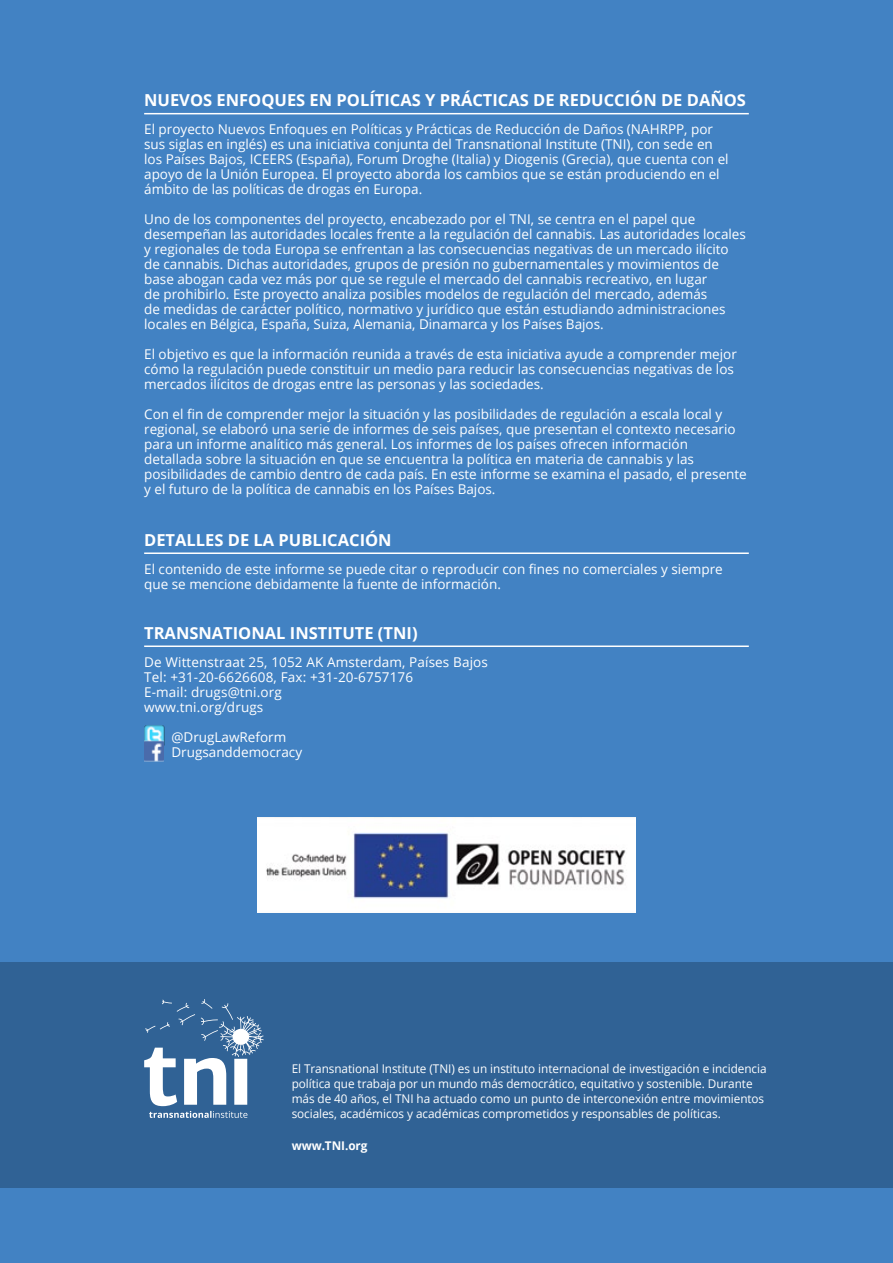
<style>
.page{position:relative;width:893px;height:1263px;background:#4282c3}
.page>*{position:absolute;margin:0;border:0;box-sizing:border-box;transform-origin:0 0}
.t1{font:700 16.5px "Open Sans";color:#fff}
.t2{font:13.5px/15px "Open Sans";color:#fff}
.t3{font:12px/15px "Open Sans";letter-spacing:-.005em;color:#fff}
.t4{font:700 12px "Open Sans";letter-spacing:-.005em;color:#fff}
</style>
<div class="page">
<hr style="left:144px;top:113px;width:605px;height:1px;background:#fff">
<hr style="left:144px;top:552px;width:605px;height:2px;background:#fff">
<hr style="left:144px;top:645px;width:605px;height:2px;background:#fff">
<img style="left:144px;top:726px;width:20px;height:20px">
<img style="left:145px;top:741px;width:19px;height:20px">
<img style="left:257px;top:818px;width:378px;height:94px">
<div style="left:0;top:963px;width:893px;height:225px;background:#306295"></div>
<svg style="left:144px;top:999px;width:120px;height:119px"></svg>
<p class="t1" style="left:144px;top:89px;width:603px">NUEVOS ENFOQUES EN POLÍTICAS Y PRÁCTICAS DE REDUCCIÓN DE DAÑOS</p>
<p class="t2" style="left:144px;top:121px;width:586px">El proyecto Nuevos Enfoques en Políticas y Prácticas de Reducción de Daños (NAHRPP, por sus siglas en inglés) es una iniciativa conjunta del Transnational Institute (TNI), con sede en los Países Bajos, ICEERS (España), Forum Droghe (Italia) y Diogenis (Grecia), que cuenta con el apoyo de la Unión Europea. El proyecto aborda los cambios que se están produciendo en el ámbito de las políticas de drogas en Europa.</p>
<p class="t2" style="left:144px;top:211px;width:603px">Uno de los componentes del proyecto, encabezado por el TNI, se centra en el papel que desempeñan las autoridades locales frente a la regulación del cannabis. Las autoridades locales y regionales de toda Europa se enfrentan a las consecuencias negativas de un mercado ilícito de cannabis. Dichas autoridades, grupos de presión no gubernamentales y movimientos de base abogan cada vez más por que se regule el mercado del cannabis recreativo, en lugar<br>de prohibirlo. Este proyecto analiza posibles modelos de regulación del mercado, además<br>de medidas de carácter político, normativo y jurídico que están estudiando administraciones locales en Bélgica, España, Suiza, Alemania, Dinamarca y los Países Bajos.</p>
<p class="t2" style="left:144px;top:346px;width:594px">El objetivo es que la información reunida a través de esta iniciativa ayude a comprender mejor cómo la regulación puede constituir un medio para reducir las consecuencias negativas de los mercados ilícitos de drogas entre las personas y las sociedades.</p>
<p class="t2" style="left:144px;top:406px;width:604px">Con el fin de comprender mejor la situación y las posibilidades de regulación a escala local y regional, se elaboró una serie de informes de seis países, que presentan el contexto necesario para un informe analítico más general. Los informes de los países ofrecen información detallada sobre la situación en que se encuentra la política en materia de cannabis y las posibilidades de cambio dentro de cada país. En este informe se examina el pasado, el presente y el futuro de la política de cannabis en los Países Bajos.</p>
<p class="t1" style="left:144px;top:528px;width:249px">DETALLES DE LA PUBLICACIÓN</p>
<p class="t2" style="left:144px;top:561px;width:580px">El contenido de este informe se puede citar o reproducir con fines no comerciales y siempre que se mencione debidamente la fuente de información.</p>
<p class="t1" style="left:144px;top:621px;width:22px">TRANSNATIONAL</p>
<p class="t1" style="left:290px;top:621px;width:16px">INSTITUTE</p>
<p class="t1" style="left:378px;top:621px;width:41px">(TNI )</p>
<p class="t2" style="left:144px;top:654px;width:345px">De Wittenstraat 25, 1052 AK Amsterdam, Países Bajos Tel: +31-20-6626608, Fax: +31-20-6757176<br>E-mail: drugs@tni.org<br>www.tni.org/drugs</p>
<p class="t2" style="left:171px;top:729px;width:132px">@DrugLawReform<br>Drugsanddemocracy</p>
<p class="t3" style="left:292px;top:1061px;width:476px">El Transnational Institute (TNI) es un instituto internacional de investigación e incidencia política que trabaja por un mundo más democrático, equitativo y sostenible. Durante más de 40 años, el TNI ha actuado como un punto de interconexión entre movimientos sociales, académicos y académicas comprometidos y responsables de políticas.</p>
<p class="t4" style="left:292px;top:1137px;width:77px">WWW.TNI.ORG</p>
</div>
